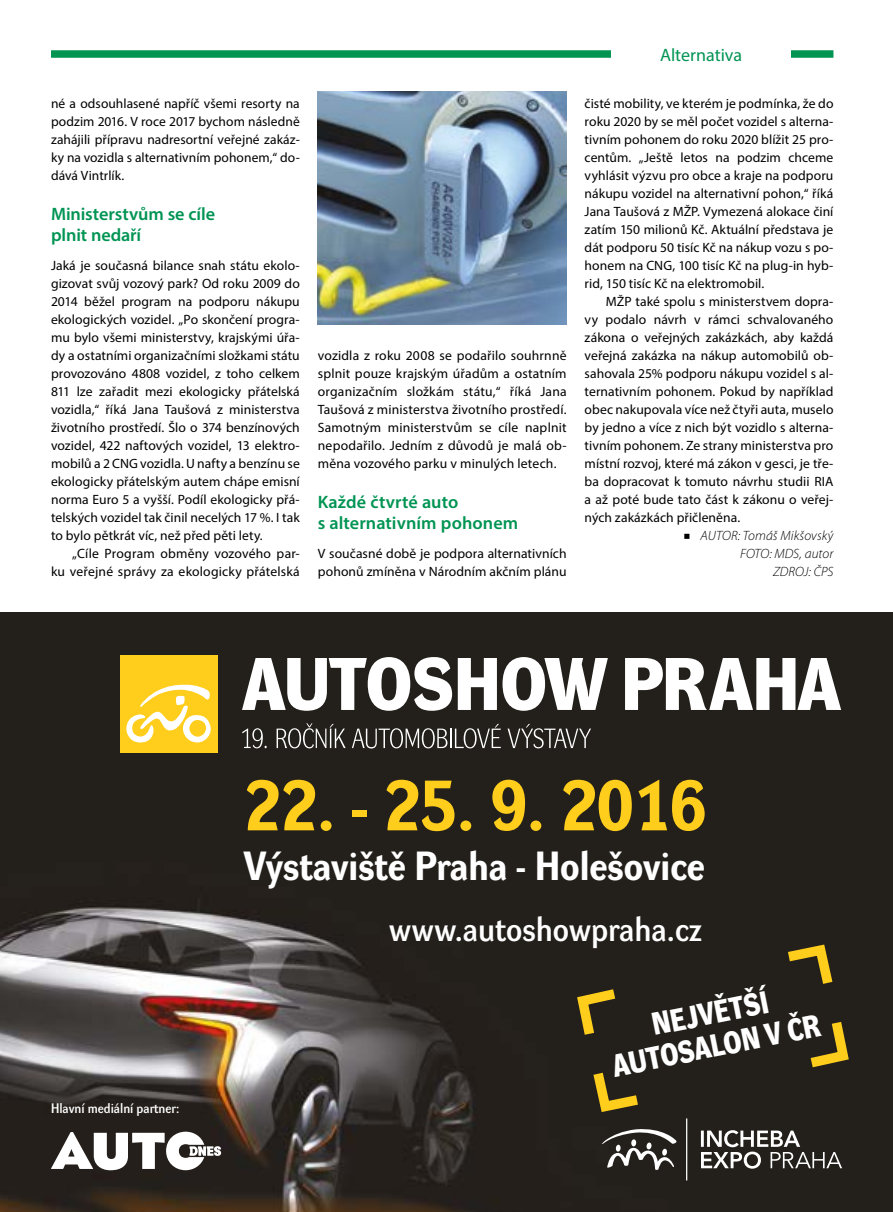
<style>
.page{position:relative;width:893px;height:1212px;background:#fff}
.page>*{position:absolute;margin:0;border:0;box-sizing:border-box;transform-origin:0 0}
.t1{font:700 69.6px "Dyna Grotesk R";color:#ffcd1c}
.t2{font:700 39.9px "Dyna Grotesk R";color:#fff}
.t3{font:700 33.6px "Dyna Grotesk L";color:#fff}
.t4{font:700 31.05px/32.7px "Dyna Grotesk D";color:#fff;text-align:center;scale:.91 1}
.t5{font:600 18px/21.6px "Myriad Pro";color:#009453}
.t6{font:18px "Myriad Pro";color:#009453}
.t7{font:13.5px/18px "Myriad Pro";letter-spacing:.005em;color:#000;text-align:justify}
.t8{font:italic 300 13.5px/18px "Myriad Pro";letter-spacing:.005em;color:#000;text-align:right}
.t9{font:700 13.5px "Dyna Grotesk L";color:#fff}
</style>
<div class="page">
<div style="left:51px;top:50px;width:782px;height:8px;background:#009453"></div>
<div style="left:611px;top:40px;width:180px;height:28px;background:#fff"></div>
<img style="left:0;top:612px;width:893px;height:600px">
<svg style="left:242px;top:657px;width:366px;height:54px"></svg>
<svg style="left:625px;top:658px;width:216px;height:52px"></svg>
<div style="left:120px;top:655px;width:98px;height:98px;background:#ffcd1c"></div>
<svg style="left:126px;top:685px;width:85px;height:57px"></svg>
<svg style="left:242px;top:728px;width:25px;height:20px"></svg>
<svg style="left:277px;top:723px;width:69px;height:25px;background:#504d49"></svg>
<svg style="left:352px;top:724px;width:149px;height:24px;background:#4f4d49"></svg>
<svg style="left:508px;top:724px;width:83px;height:24px;background:#4a4743"></svg>
<svg style="left:686px;top:1118px;width:156px;height:62px;background:#45433f"></svg>
<svg style="left:602px;top:1127px;width:76px;height:43px"></svg>
<svg style="left:51px;top:1132px;width:170px;height:44px"></svg>
<svg style="left:571px;top:982px;width:55px;height:63px;background:#4a3f1b"></svg>
<svg style="left:778px;top:939px;width:61px;height:55px;background:#4c401b"></svg>
<svg style="left:587px;top:1062px;width:61px;height:56px;background:#4b3f1b"></svg>
<svg style="left:800px;top:1011px;width:54px;height:63px;background:#4b3f1b"></svg>
<img style="left:317px;top:91px;width:250px;height:233px">
<p class="t7" style="left:51px;top:94px;width:250px">né a odsouhlasené napříč všemi resorty na podzim 2016. V roce 2017 bychom následně zahájili přípravu nadresortní veřejné zakáz&shy;ky na vozidla s alternativním pohonem,“ do&shy;dává Vintrlík.</p>
<h3 class="t5" style="left:51px;top:202px;width:166px">Ministerstvům se cíle plnit nedaří</h3>
<p class="t7" style="left:51px;top:256px;width:250px">Jaká je současná bilance snah státu ekolo&shy;gizovat svůj vozový park? Od roku 2009 do 2014 běžel program na podporu nákupu ekologických vozidel. „Po skončení progra&shy;mu bylo všemi ministerstvy, krajskými úřa&shy;dy a ostatními organizačními složkami státu provozováno 4808 vozidel, z toho celkem 811 lze zařadit mezi ekologicky přátelská vozidla,“ říká Jana Taušová z ministerstva životního prostředí. Šlo o 374 benzínových vozidel, 422 naftových vozidel, 13 elektro&shy;mobilů a 2 CNG vozidla. U nafty a benzínu se ekologicky přátelským autem chápe emisní norma Euro 5 a vyšší. Podíl ekologicky přá&shy;telských vozidel tak činil necelých 17 %. I tak to bylo pětkrát víc, než před pěti lety.</p>
<p class="t7" style="left:51px;top:544px;width:250px;text-align:right">„Cíle Program obměny vozového par-<br>ku veřejné správy za ekologicky přátelská</p>
<p class="t7" style="left:318px;top:346px;width:250px">vozidla z roku 2008 se podařilo souhrnně splnit pouze krajským úřadům a ostatním organizačním složkám státu,“ říká Jana Taušová z ministerstva životního prostředí.<br>Samotným ministerstvům se cíle naplnit nepodařilo. Jedním z důvodů je malá ob&shy;měna vozového parku v minulých letech.</p>
<h3 class="t5" style="left:318px;top:490px;width:202px">Každé čtvrté auto<br>s alternativním pohonem</h3>
<p class="t7" style="left:318px;top:544px;width:250px">V současné době je podpora alternativních pohonů zmíněna v Národním akčním plánu</p>
<h3 class="t6" style="left:660px;top:44px;width:84px">Alternativa</h3>
<p class="t7" style="left:585px;top:94px;width:250px">čisté mobility, ve kterém je podmínka, že do roku 2020 by se měl počet vozidel s alterna&shy;tivním pohonem do roku 2020 blížit 25 pro&shy;centům. „Ještě letos na podzim chceme vyhlásit výzvu pro obce a kraje na podporu nákupu vozidel na alternativní pohon,“ říká Jana Taušová z MŽP. Vymezená alokace činí zatím 150 milionů Kč. Aktuální představa je dát podporu 50 tisíc Kč na nákup vozu s po&shy;honem na CNG, 100 tisíc Kč na plug-in hyb&shy;rid, 150 tisíc Kč na elektromobil.</p>
<p class="t7" style="left:585px;top:292px;width:250px;text-indent:21px">MŽP také spolu s ministerstvem dopra&shy;vy podalo návrh v rámci schvalovaného zákona o veřejných zakázkách, aby každá veřejná zakázka na nákup automobilů ob&shy;sahovala 25% podporu nákupu vozidel s al&shy;ternativním pohonem. Pokud by například obec nakupovala více než čtyři auta, muselo by jedno a více z nich být vozidlo s alterna&shy;tivním pohonem. Ze strany ministerstva pro místní rozvoj, které má zákon v gesci, je tře&shy;ba dopracovat k tomuto návrhu studii RIA a až poté bude tato část k zákonu o veřej&shy;ných zakázkách přičleněna.</p>
<p class="t8" style="left:701px;top:527px;width:134px">AUTOR: Tomáš Mikšovský<br>FOTO: MDS, autor<br>ZDROJ: ČPS</p>
<h1 class="t1" style="left:244px;top:766px;width:464px">22. - 25. 9. 2016</h1>
<h2 class="t2" style="left:244px;top:843px;width:462px">Výstaviště Praha - Holešovice</h2>
<h3 class="t3" style="left:389px;top:909px;width:314px">www.autoshowpraha.cz</h3>
<p class="t9" style="left:51px;top:1100px;width:130px">Hlavní mediální partner:</p>
<h3 class="t4" style="left:604px;top:1020px;width:233px;rotate:-11deg">NEJVĚTŠÍ<br>AUTOSALON V ČR</h3>
</div>
